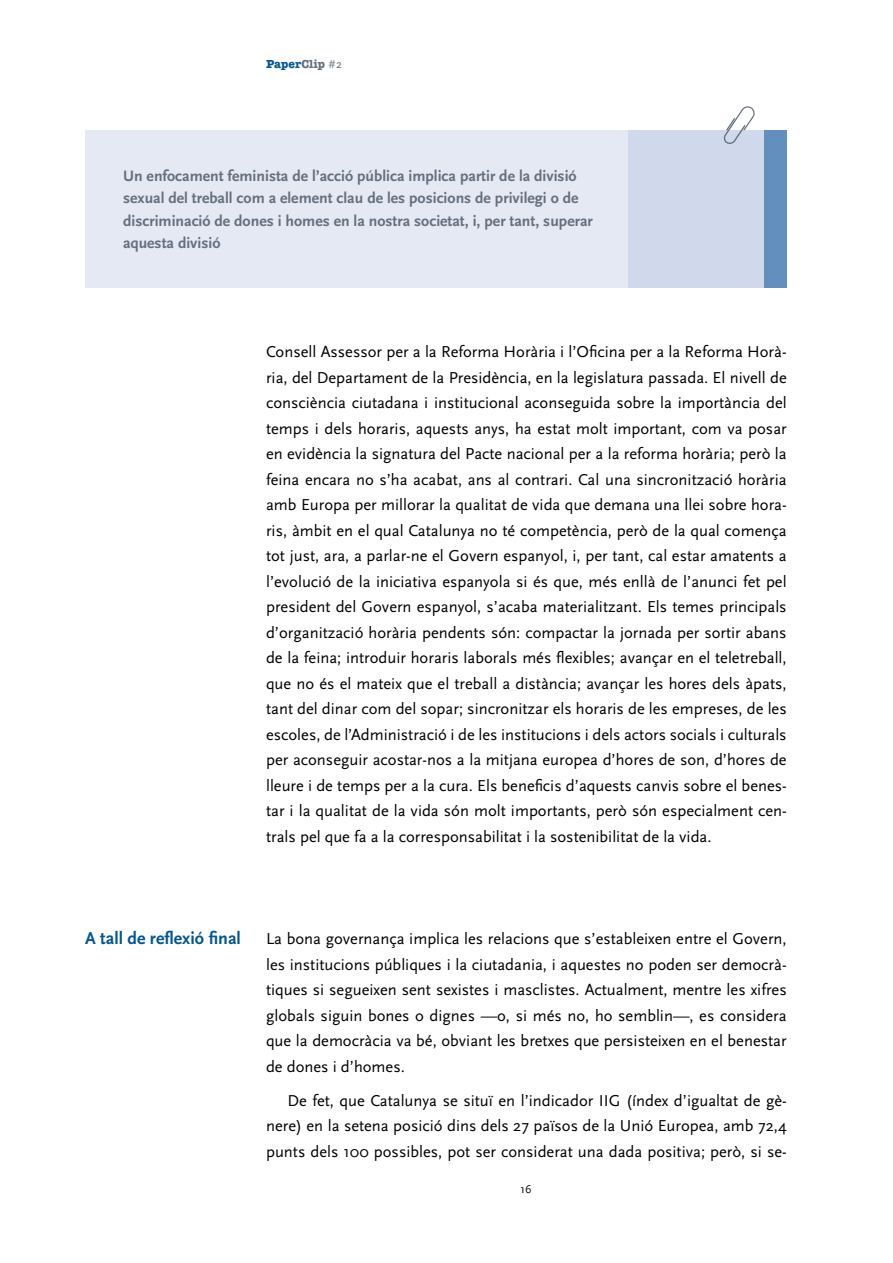
<style>
.page{position:relative;width:893px;height:1263px;background:#fff}
.page>*{position:absolute;margin:0;border:0;box-sizing:border-box;transform-origin:0 0}
.TEXT_DESTACAT_12PT{font:700 18px "Scala Sans Pro";color:#005794}
.TEXT_ENTRAT{font:16.5px/25.5px "Scala Sans Pro";color:#000;text-align:justify}
.TEXT_BASE{font:16.5px/25.5px "Scala Sans Pro";color:#000;text-align:justify}
.TEXT_PASTILLES_DESTA{font:700 15.75px/22.5px "Scala Sans Pro";color:#656f7d}
.t1{font:700 12px "American Typewriter";color:#005794}
.t2{font:12px "Scala Sans Pro";color:#000}
.s1{color:#656f7d}
.s2{font-family:"Scala Sans Pro";font-weight:400;color:#656f7d}
</style>
<div class="page">
<div style="left:628px;top:130px;width:158px;height:158px;background:#d0d9eb"></div>
<div style="left:85px;top:130px;width:543px;height:158px;background:#e4e9f4"></div>
<svg style="left:723px;top:106px;width:32px;height:38px"></svg>
<div style="left:764px;top:130px;width:22px;height:158px;background:#638fbe"></div>
<p class="t1" style="left:266px;top:53px;width:77px">Paper<span class="s1">Clip</span> <span class="s2">#2</span></p>
<p class="TEXT_PASTILLES_DESTA" style="left:123px;top:165px;width:471px">Un enfocament feminista de l’acció pública implica partir de la divisió sexual del treball com a element clau de les posicions de privilegi o de discriminació de dones i homes en la nostra societat, i, per tant, superar aquesta divisió</p>
<p class="TEXT_ENTRAT" style="left:266px;top:339px;width:522px">Consell Assessor per a la Reforma Horària i l’Oficina per a la Reforma Horà&shy;ria, del Departament de la Presidència, en la legislatura passada. El nivell de consciència ciutadana i institucional aconseguida sobre la importància del temps i dels horaris, aquests anys, ha estat molt important, com va posar en evidència la signatura del Pacte nacional per a la reforma horària; però la feina encara no s’ha acabat, ans al contrari. Cal una sincronització horària amb Europa per millorar la qualitat de vida que demana una llei sobre hora&shy;ris, àmbit en el qual Catalunya no té competència, però de la qual comença tot just, ara, a parlar-ne el Govern espanyol, i, per tant, cal estar amatents a l’evolució de la iniciativa espanyola si és que, més enllà de l’anunci fet pel president del Govern espanyol, s’acaba materialitzant. Els temes principals d’organització horària pendents són: compactar la jornada per sortir abans de la feina; introduir horaris laborals més flexibles; avançar en el teletreball, que no és el mateix que el treball a distància; avançar les hores dels àpats, tant del dinar com del sopar; sincronitzar els horaris de les empreses, de les escoles, de l’Administració i de les institucions i dels actors socials i culturals per aconseguir acostar-nos a la mitjana europea d’hores de son, d’hores de lleure i de temps per a la cura. Els beneficis d’aquests canvis sobre el benes&shy;tar i la qualitat de la vida són molt importants, però són especialment cen&shy;trals pel que fa a la corresponsabilitat i la sostenibilitat de la vida.</p>
<p class="TEXT_DESTACAT_12PT" style="left:85px;top:928px;width:157px">A tall de reflexió final</p>
<p class="TEXT_BASE" style="left:266px;top:926px;width:522px">La bona governança implica les relacions que s’estableixen entre el Govern, les institucions públiques i la ciutadania, i aquestes no poden ser democrà&shy;tiques si segueixen sent sexistes i masclistes. Actualment, mentre les xifres globals siguin bones o dignes —o, si més no, ho semblin—, es considera que la democràcia va bé, obviant les bretxes que persisteixen en el benestar de dones i d’homes.</p>
<p class="TEXT_ENTRAT" style="left:266px;top:1087px;width:522px;text-indent:21px">De fet, que Catalunya se situï en l’indicador IIG (índex d’igualtat de gè&shy;nere) en la setena posició dins dels 27 països de la Unió Europea, amb 72,4 punts dels 100 possibles, pot ser considerat una dada positiva; però, si se-</p>
<p class="t2" style="left:521px;top:1182px;width:13px">16</p>
</div>
